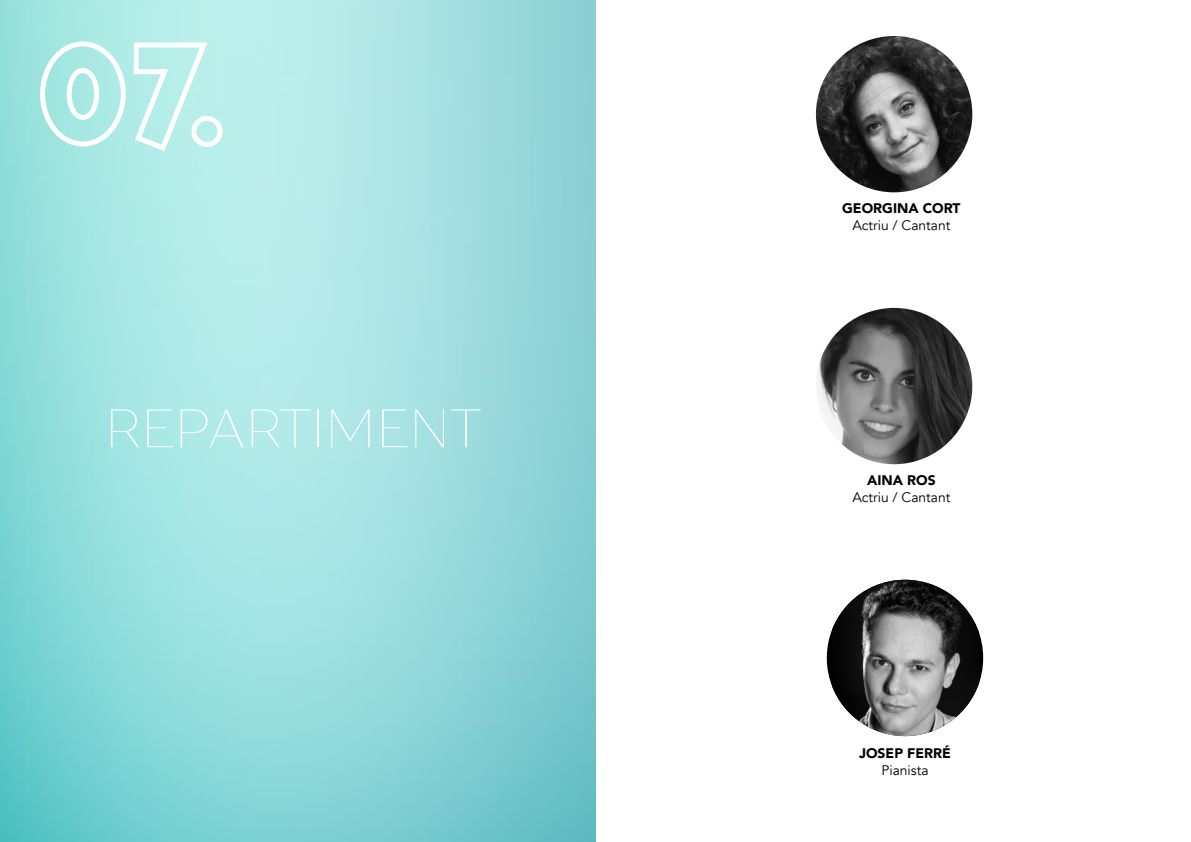
<style>
.page{position:relative;width:1191px;height:842px;background:#fff}
.page>*{position:absolute;margin:0;border:0;box-sizing:border-box;transform-origin:0 0}
.t1{font:133.5px "Vinnie Boom Bah NF";color:#fff}
.t2{font:54px "Drugs";color:#fff}
.t3{font:13.9px "Avenir";color:#000}
.t4{font:900 13.9px "Avenir";color:#000}
</style>
<div class="page">
<img style="left:0;top:0;width:595px;height:842px">
<img style="left:816px;top:36px;width:156px;height:156px;border-radius:78px">
<img style="left:832px;top:580px;width:147px;height:156px">
<img style="left:816px;top:308px;width:156px;height:156px;border-radius:78px">
<h1 class="t1" style="left:36px;top:-7px;width:192px">07.</h1>
<h2 class="t2" style="left:105px;top:394px;width:379px">REPARTIMENT</h2>
<p class="t4" style="left:842px;top:197px;width:120px">GEORGINA CORT</p>
<p class="t3" style="left:852px;top:217px;width:100px">Actriu / Cantant</p>
<p class="t4" style="left:867px;top:469px;width:70px">AINA ROS</p>
<p class="t3" style="left:852px;top:489px;width:100px">Actriu / Cantant</p>
<p class="t4" style="left:859px;top:741px;width:93px">JOSEP FERRÉ</p>
<p class="t3" style="left:881px;top:762px;width:49px">Pianista</p>
</div>
